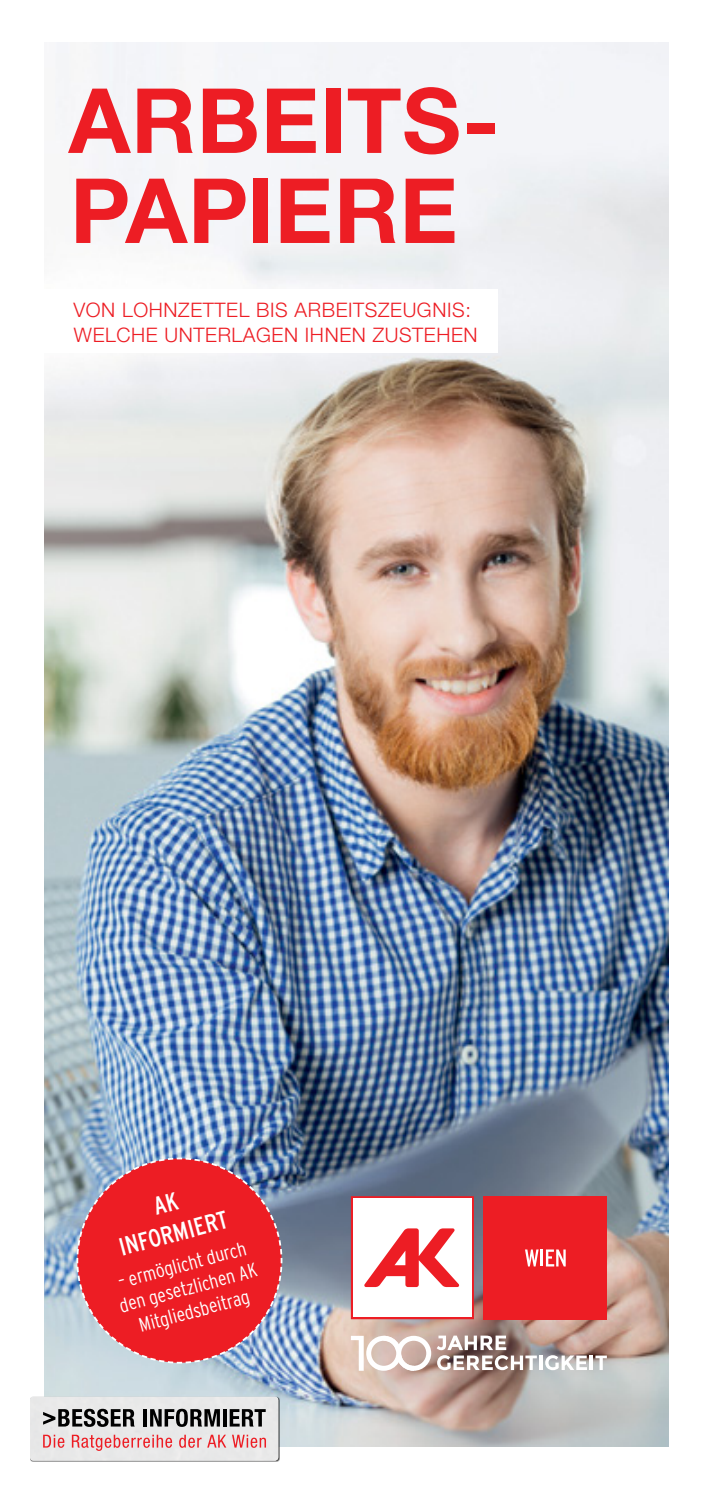
<style>
.page{position:relative;width:709px;height:1489px;background:#fff}
.page>*{position:absolute;margin:0;border:0;box-sizing:border-box;transform-origin:0 0}
.t1{font:700 90px/90px "Helvetica Neue LT Std";letter-spacing:.005em;color:#ed1d24}
.t2{font:condensed 25.25px/30.2px "Interstate";color:#fff;text-align:center}
.t3{font:300 20px/25px "Helvetica Neue LT Std";letter-spacing:.03em;color:#ed1d24}
.t4{font:300 condensed 19.75px/23.8px "Interstate";color:#fff;text-align:center}
</style>
<div class="page">
<img style="left:44px;top:43px;width:624px;height:1403px">
<div style="left:30px;top:289px;width:468px;height:64px;background:#fff"></div>
<div style="left:30px;top:1396px;width:250px;height:65px;background:#000;opacity:.75"></div>
<div style="left:30px;top:1396px;width:248px;height:64px;background:#e8e8e9"></div>
<svg style="left:43px;top:1408px;width:92px;height:18px;background:#787879"></svg>
<hr style="left:143px;top:1408px;width:4px;height:18px;background:#000">
<svg style="left:150px;top:1408px;width:70px;height:18px"></svg>
<hr style="left:223px;top:1408px;width:3px;height:18px;background:#000">
<svg style="left:230px;top:1408px;width:36px;height:18px"></svg>
<svg style="left:43px;top:1434px;width:21px;height:13px"></svg>
<svg style="left:72px;top:1434px;width:100px;height:16px;background:#e9b1b3"></svg>
<svg style="left:179px;top:1434px;width:22px;height:13px"></svg>
<svg style="left:207px;top:1434px;width:19px;height:13px"></svg>
<svg style="left:232px;top:1434px;width:34px;height:13px"></svg>
<svg style="left:76px;top:1156px;width:207px;height:208px;background:#d8424d"></svg>
<div style="left:484px;top:1196px;width:123px;height:123px;background:#ed1d24"></div>
<svg style="left:351px;top:1196px;width:123px;height:123px"></svg>
<svg style="left:525px;top:1249px;width:13px;height:17px"></svg>
<hr style="left:540px;top:1249px;width:3px;height:17px;background:#fff">
<svg style="left:546px;top:1249px;width:19px;height:17px"></svg>
<hr style="left:590px;top:1355px;width:3px;height:14px;background:#fff">
<svg style="left:595px;top:1355px;width:12px;height:14px"></svg>
<svg style="left:437px;top:1335px;width:100px;height:34px"></svg>
<hr style="left:539px;top:1355px;width:3px;height:14px;background:#fff">
<svg style="left:545px;top:1354px;width:42px;height:15px"></svg>
<svg style="left:351px;top:1335px;width:80px;height:35px"></svg>
<h1 class="t1" style="left:69px;top:74px;width:432px">ARBEITS-<br>PAPIERE</h1>
<p class="t3" style="left:73px;top:297px;width:406px">VON LOHNZETTEL BIS ARBEITSZEUGNIS:<br>WELCHE UNTERLAGEN IHNEN ZUSTEHEN</p>
<p class="t2" style="left:108px;top:1203px;width:113px;rotate:-15deg">AK<br>INFORMIERT</p>
<p class="t4" style="left:110px;top:1271px;width:143px;rotate:-15deg">– ermöglicht durch den gesetzlichen AK<br>Mitgliedsbeitrag</p>
</div>
